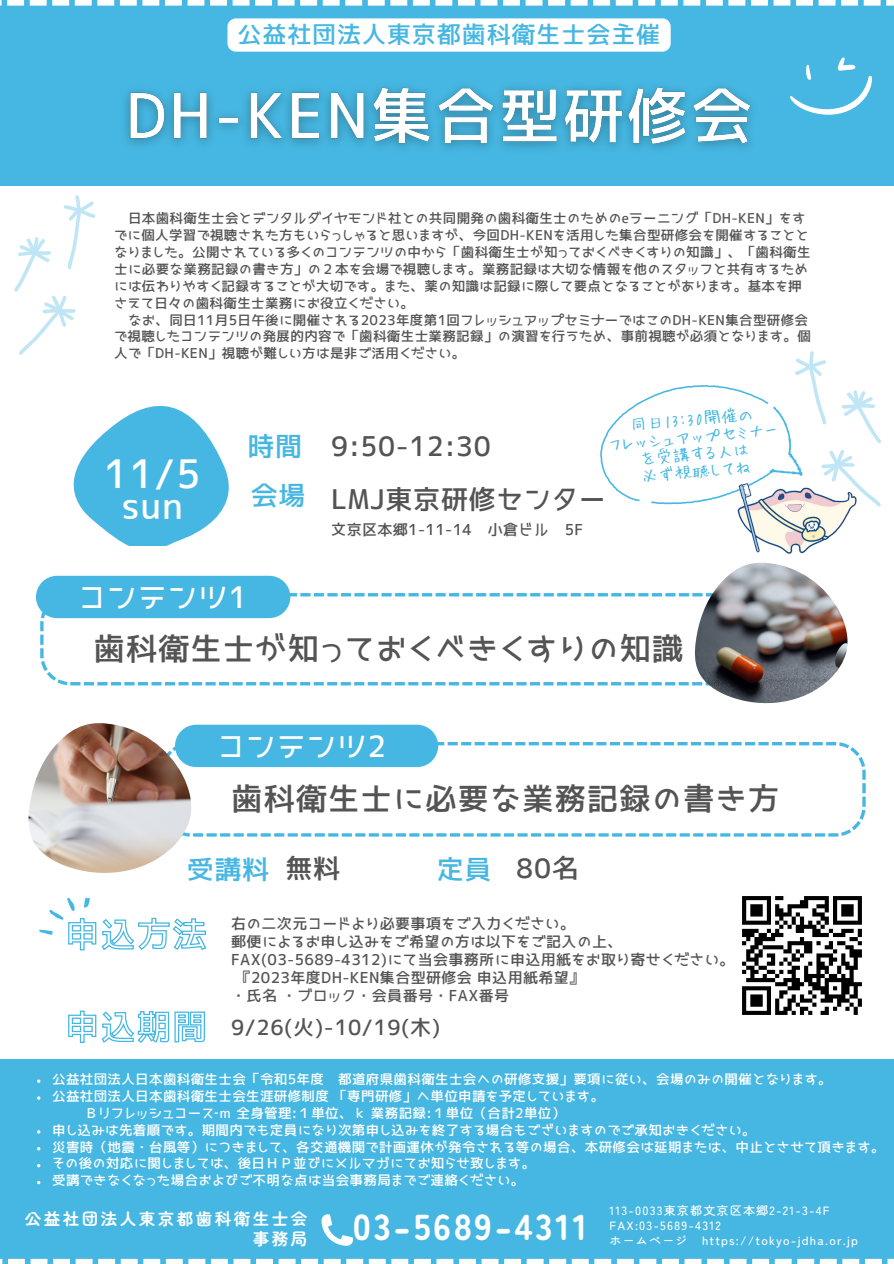
<style>
.page{position:relative;width:894px;height:1264px;background:#fff}
.page>*{position:absolute;margin:0;border:0;box-sizing:border-box;transform-origin:0 0}
.t1{font:39px "JK Gothic M";color:#fff}
.t2{font:900 36px "Zen Maru Gothic";letter-spacing:.07em;color:#fff}
.t3{font:36px "JK Gothic M";color:#fff}
.t4{font:31.5px "JK Gothic M";letter-spacing:.025em;color:#545454}
.t5{font:29.55px "JK Gothic M";letter-spacing:.025em;color:#fff}
.t6{font:27px "JK Gothic M";letter-spacing:.025em;color:#545454}
.t7{font:27px "JK Gothic M";letter-spacing:.025em;color:#46b7e2}
.t8{font:24px "JK Gothic M";letter-spacing:.035em;color:#46b7e2}
.t9{font:21px "JK Gothic M";color:#545454}
.t10{font:16.65px "Hui Font P";color:#46b7e2}
.t11{font:700 16.5px "Zen Maru Gothic";letter-spacing:.15em;color:#fff}
.t12{font:15px "JK Gothic M";letter-spacing:.025em;color:#545454}
.t13{font:13.5px/17px "JK Gothic M";letter-spacing:.025em;color:#545454}
.t14{font:13.5px "JK Gothic M";letter-spacing:.025em;color:#fff}
.t15{font:500 12px "Zen Maru Gothic";letter-spacing:.1em;color:#fff}
</style>
<div class="page">
<div style="left:0;top:0;width:893px;height:186px;background:#46b7e2"></div>
<svg style="left:0;top:0;width:893px;height:6px"></svg>
<div style="left:0;top:1059px;width:893px;height:204px;background:#46b7e2"></div>
<svg style="left:0;top:1258px;width:893px;height:5px"></svg>
<svg style="left:193px;top:742px;width:672px;height:94px"></svg>
<div style="left:193px;top:724px;width:245px;height:43px;background:#46b7e2"></div>
<svg style="left:40px;top:593px;width:654px;height:92px"></svg>
<svg style="left:790px;top:57px;width:82px;height:58px"></svg>
<svg style="left:73px;top:405px;width:156px;height:140px"></svg>
<svg style="left:14px;top:195px;width:82px;height:160px"></svg>
<img style="left:694px;top:562px;width:154px;height:141px">
<img style="left:28px;top:723px;width:165px;height:149px">
<svg style="left:600px;top:351px;width:281px;height:156px"></svg>
<img style="left:742px;top:896px;width:120px;height:119px">
<img style="left:734px;top:472px;width:124px;height:82px">
<div style="left:36px;top:575px;width:254px;height:43px;background:#46b7e2"></div>
<img style="left:125px;top:86px;width:627px;height:64px">
<svg style="left:39px;top:897px;width:168px;height:54px"></svg>
<div style="left:227px;top:18px;width:443px;height:34px;background:#fff"></div>
<svg style="left:68px;top:1010px;width:137px;height:33px"></svg>
<svg style="left:321px;top:1214px;width:32px;height:31px"></svg>
<p class="t8" style="left:237px;top:23px;width:424px">公益社団法人東京都歯科衛生士会主催</p>
<p class="t13" style="left:114px;top:210px;width:697px;text-indent:14px">日本歯科衛生士会とデンタルダイヤモンド社との共同開発の歯科衛生士のためのeラーニング「DH-KEN」をすでに個人学習で視聴された方もいらっしゃると思いますが、今回DH-KENを活用した集合型研修会を開催することとなりました。公開されている多くのコンテンツの中から「歯科衛生士が知っておくべきくすりの知識」、「歯科衛生士に必要な業務記録の書き方」の２本を会場で視聴します。業務記録は大切な情報を他のスタッフと共有するためには伝わりやすく記録することが大切です。また、薬の知識は記録に際して要点となることがあります。基本を押さえて日々の歯科衛生士業務にお役立ください。</p>
<p class="t13" style="left:114px;top:311px;width:698px;text-indent:14px">なお、同日11月5日午後に開催される2023年度第1回フレッシュアップセミナーではこのDH-KEN集合型研修会で視聴したコンテンツの発展的内容で「歯科衛生士業務記録」の演習を行うため、事前視聴が必須となります。個人で「DH-KEN」視聴が難しい方は是非ご活用ください。</p>
<p class="t1" style="left:103px;top:454px;width:99px">11/5</p>
<p class="t3" style="left:121px;top:488px;width:63px">sun</p>
<p class="t10" style="left:629px;top:415px;width:124px;rotate:-5deg">同日13:30開催の</p>
<p class="t10" style="left:607px;top:435px;width:171px;rotate:-5deg">フレッシュアップセミナー</p>
<p class="t7" style="left:247px;top:432px;width:56px">時間</p>
<p class="t6" style="left:331px;top:432px;width:161px">9:50-12:30</p>
<p class="t10" style="left:639px;top:449px;width:110px;rotate:-5deg">を受講する人は</p>
<p class="t10" style="left:640px;top:466px;width:112px;rotate:-5deg">必ず視聴してね</p>
<p class="t7" style="left:251px;top:482px;width:56px">会場</p>
<p class="t6" style="left:331px;top:486px;width:276px">LMJ東京研修センター</p>
<p class="t12" style="left:331px;top:522px;width:253px">文京区本郷1-11-14 小倉ビル 5F</p>
<p class="t5" style="left:78px;top:582px;width:170px">コンテンツ1</p>
<p class="t4" style="left:93px;top:632px;width:591px">歯科衛生士が知っておくべきくすりの知識</p>
<p class="t5" style="left:217px;top:731px;width:170px">コンテンツ2</p>
<p class="t4" style="left:231px;top:783px;width:549px">歯科衛生士に必要な業務記録の書き方</p>
<p class="t7" style="left:187px;top:855px;width:84px">受講料</p>
<p class="t6" style="left:285px;top:855px;width:56px">無料</p>
<p class="t7" style="left:436px;top:855px;width:56px">定員</p>
<p class="t6" style="left:516px;top:855px;width:64px">80名</p>
<p class="t12" style="left:231px;top:916px;width:345px">右の二次元コードより必要事項をご入力ください。</p>
<p class="t12" style="left:231px;top:934px;width:392px">郵便によるお申し込みをご希望の方は以下をご記入の上、</p>
<p class="t12" style="left:231px;top:952px;width:505px">FAX(03-5689-4312)にて当会事務所に申込用紙をお取り寄せください。</p>
<p class="t12" style="left:236px;top:970px;width:350px">『2023年度DH-KEN集合型研修会申込用紙希望』</p>
<p class="t12" style="left:231px;top:988px;width:279px">・氏名・ブロック・会員番号・FAX番号</p>
<p class="t9" style="left:231px;top:1017px;width:211px">9/26(火)-10/19(木)</p>
<p class="t14" style="left:52px;top:1072px;width:780px">公益社団法人日本歯科衛生士会「令和5年度 都道府県歯科衛生士会への研修支援」要項に従い、会場のみの開催となります。</p>
<p class="t14" style="left:52px;top:1089px;width:553px">公益社団法人日本歯科衛生士会生涯研修制度「専門研修」へ単位申請を予定しています。</p>
<p class="t14" style="left:52px;top:1123px;width:704px">申し込みは先着順です。期間内でも定員になり次第申し込みを終了する場合もございますのでご承知おきください。</p>
<p class="t14" style="left:52px;top:1139px;width:833px">災害時（地震・台風等）につきまして、各交通機関で計画運休が発令される等の場合、本研修会は延期または、中止とさせて頂きます。</p>
<p class="t14" style="left:52px;top:1156px;width:484px">その後の対応に関しましては、後日ＨＰ並びにメルマガにてお知らせ致します。</p>
<p class="t14" style="left:52px;top:1173px;width:473px">受講できなくなった場合およびご不明な点は当会事務局までご連絡ください。</p>
<p class="t14" style="left:85px;top:1106px;width:482px">Ｂリフレッシュコース‐ｍ全身管理:１単位、ｋ業務記録:１単位（合計2単位）</p>
<p class="t11" style="left:25px;top:1205px;width:284px">公益社団法人東京都歯科衛生士会</p>
<p class="t11" style="left:253px;top:1225px;width:56px">事務局</p>
<p class="t2" style="left:352px;top:1197px;width:236px">03-5689-4311</p>
<p class="t15" style="left:609px;top:1200px;width:222px">113-0033東京都文京区本郷2-21-3-4F</p>
<p class="t15" style="left:609px;top:1215px;width:113px">FAX:03-5689-4312</p>
<p class="t15" style="left:609px;top:1230px;width:250px">ホームページ https://tokyo-jdha.or.jp</p>
</div>
